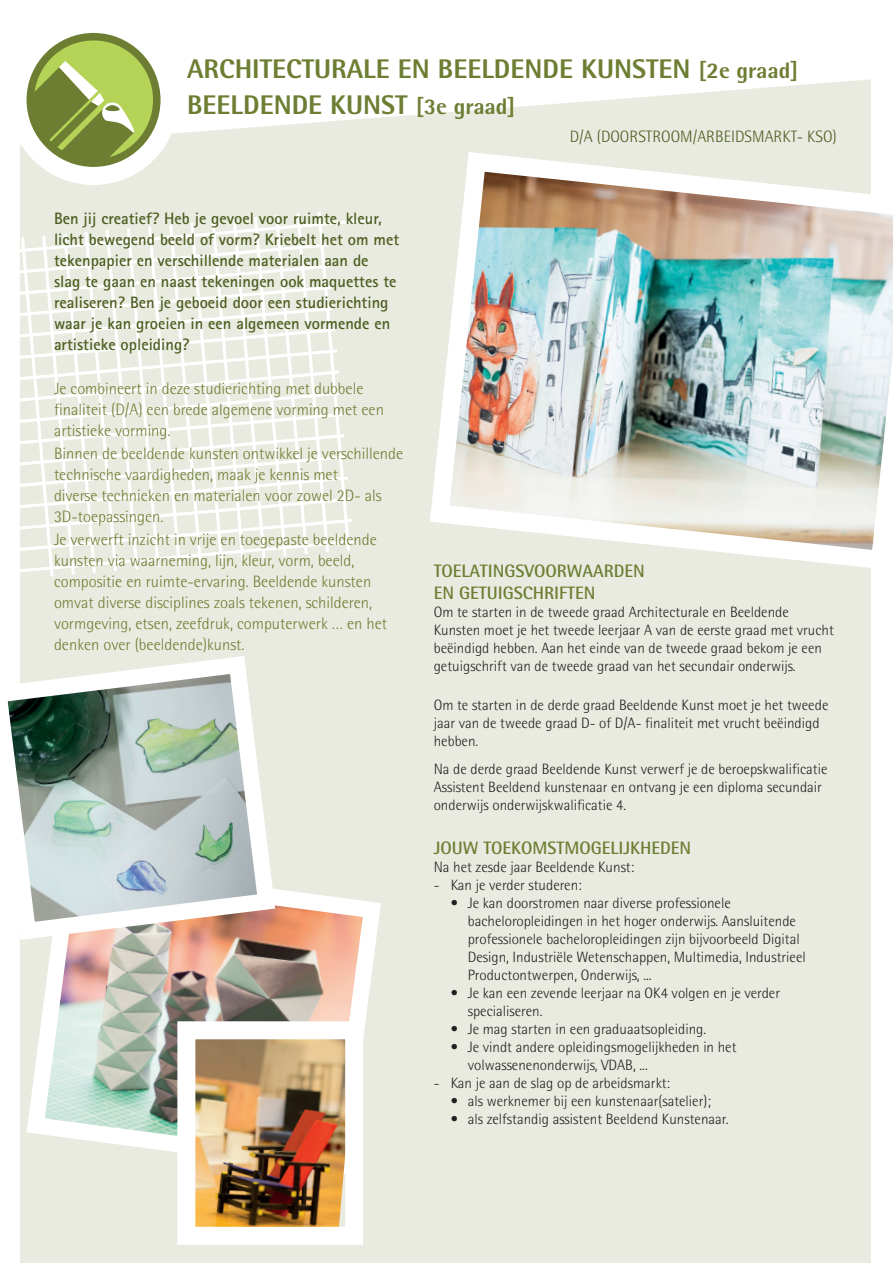
<style>
.page{position:relative;width:893px;height:1263px;background:#fff}
.page>*{position:absolute;margin:0;border:0;box-sizing:border-box;transform-origin:0 0}
.t1{font:800 27px/36px "Rotis Semi Sans";color:#6d7e33}
.t2{font:700 18px/21.6px "Rotis Semi Sans";color:#6d7e33}
.t3{font:300 16.5px/21px "Rotis Semi Sans";color:#6d7e33}
.t4{font:700 16.5px/21px "Rotis Sans Serif";color:#4d5e21}
.t5{font:300 16.5px "Rotis Semi Sans";color:#4d5e21}
.t6{font:300 15px/18px "Rotis Semi Sans";color:#231f20}
.s1{font-size:22.5px}
</style>
<div class="page">
<div style="left:20px;top:79px;width:851px;height:1184px;background:#e9ebe0"></div>
<div style="left:9px;top:15px;width:170px;height:170px;background:#fff;border-radius:50%"></div>
<div style="left:27px;top:33px;width:134px;height:134px;background:#6d7e33;border-radius:50%"></div>
<div style="left:34px;top:40px;width:119px;height:119px;background:#b5d357;border-radius:50%"></div>
<svg style="left:31px;top:61px;width:105px;height:101px"></svg>
<img style="left:420px;top:142px;width:473px;height:438px">
<svg style="left:20px;top:208px;width:356px;height:372px"></svg>
<img style="left:20px;top:852px;width:370px;height:331px">
<img style="left:7px;top:647px;width:277px;height:302px">
<img style="left:196px;top:1040px;width:148px;height:186px">
<h1 class="t1" style="left:187px;top:50px;width:613px">ARCHITECTURALE EN BEELDENDE KUNSTEN <span class="s1">[2e graad]<br></span>BEELDENDE KUNST <span class="s1">[3e graad]</span></h1>
<p class="t4" style="left:54px;top:207px;width:347px">Ben jij creatief? Heb je gevoel voor ruimte, kleur, licht bewegend beeld of vorm? Kriebelt het om met tekenpapier en verschillende materialen aan de<br>slag te gaan en naast tekeningen ook maquettes te realiseren? Ben je geboeid door een studierichting waar je kan groeien in een algemeen vormende en artistieke opleiding?</p>
<p class="t3" style="left:54px;top:378px;width:331px">Je combineert in deze studierichting met dubbele finaliteit (D/A) een brede algemene vorming met een artistieke vorming.</p>
<p class="t3" style="left:54px;top:443px;width:351px">Binnen de beeldende kunsten ontwikkel je verschillende technische vaardigheden, maak je kennis met<br>diverse technieken en materialen voor zowel 2D- als 3D-toepassingen.</p>
<p class="t3" style="left:54px;top:529px;width:335px">Je verwerft inzicht in vrije en toegepaste beeldende kunsten via waarneming, lijn, kleur, vorm, beeld, compositie en ruimte-ervaring. Beeldende kunsten omvat diverse disciplines zoals tekenen, schilderen, vormgeving, etsen, zeefdruk, computerwerk … en het denken over (beeldende)kunst.</p>
<p class="t5" style="left:570px;top:127px;width:269px">D/A (DOORSTROOM/ARBEIDSMARKT- KSO)</p>
<p class="t2" style="left:434px;top:560px;width:213px">TOELATINGSVOORWAARDEN<br>EN GETUIGSCHRIFTEN</p>
<p class="t6" style="left:434px;top:603px;width:402px">Om te starten in de tweede graad Architecturale en Beeldende Kunsten moet je het tweede leerjaar A van de eerste graad met vrucht beëindigd hebben. Aan het einde van de tweede graad bekom je een getuigschrift van de tweede graad van het secundair onderwijs.</p>
<p class="t6" style="left:434px;top:696px;width:396px">Om te starten in de derde graad Beeldende Kunst moet je het tweede jaar van de tweede graad D- of D/A- finaliteit met vrucht beëindigd hebben.</p>
<p class="t6" style="left:434px;top:760px;width:395px">Na de derde graad Beeldende Kunst verwerf je de beroepskwalificatie<br>Assistent Beeldend kunstenaar en ontvang je een diploma secundair onderwijs onderwijskwalificatie 4.</p>
<p class="t2" style="left:434px;top:837px;width:259px">JOUW TOEKOMSTMOGELIJKHEDEN</p>
<p class="t6" style="left:434px;top:858px;width:202px">Na het zesde jaar Beeldende Kunst:</p>
<p class="t6" style="left:434px;top:876px;width:150px">- Kan je verder studeren:</p>
<p class="t6" style="left:468px;top:894px;width:340px;text-indent:-17px">• Je kan doorstromen naar diverse professionele bacheloropleidingen in het hoger onderwijs. Aansluitende professionele bacheloropleidingen zijn bijvoorbeeld Digital Design, Industriële Wetenschappen, Multimedia, Industrieel Productontwerpen, Onderwijs, ...</p>
<p class="t6" style="left:468px;top:984px;width:314px;text-indent:-17px">• Je kan een zevende leerjaar na OK4 volgen en je verder specialiseren.</p>
<p class="t6" style="left:451px;top:1020px;width:257px">• Je mag starten in een graduaatsopleiding.</p>
<p class="t6" style="left:468px;top:1038px;width:270px;text-indent:-17px">• Je vindt andere opleidingsmogelijkheden in het volwassenenonderwijs, VDAB, ...</p>
<p class="t6" style="left:434px;top:1074px;width:238px">- Kan je aan de slag op de arbeidsmarkt:</p>
<p class="t6" style="left:451px;top:1092px;width:262px">• als werknemer bij een kunstenaar(satelier);</p>
<p class="t6" style="left:451px;top:1110px;width:279px">• als zelfstandig assistent Beeldend Kunstenaar.</p>
</div>
